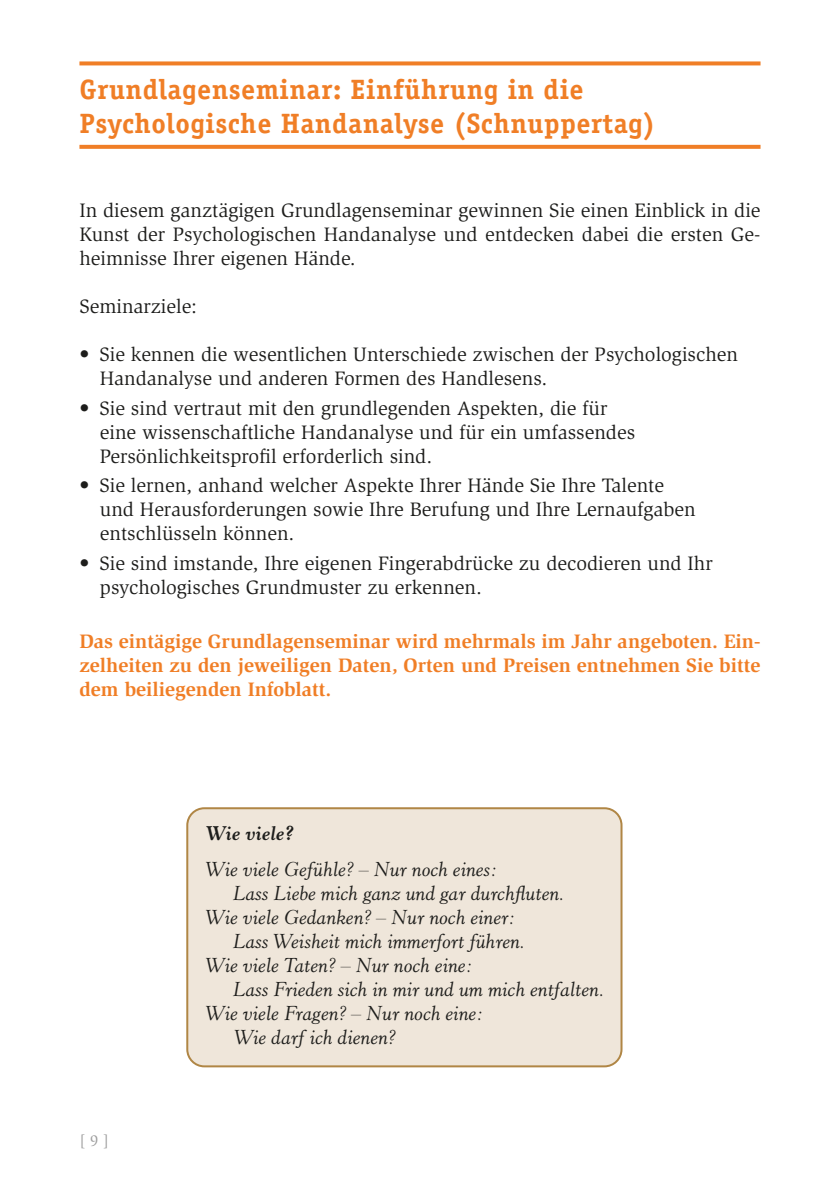
<style>
.page{position:relative;width:840px;height:1191px;background:#fff}
.page>*{position:absolute;margin:0;border:0;box-sizing:border-box;transform-origin:0 0}
.Module{font:700 28px/34px "Officina Serif Std";letter-spacing:.02em;color:#f07e26}
.Text_Aufzählung{font:20px/24px "Slimbach Std";color:#1d1d1b}
.Gedicht{font:italic 20px/24px "Horley Old Style MT Std";color:#1d1d1b}
.Text_Blocksatz{font:20px/24px "Slimbach Std";color:#1d1d1b;text-align:justify}
.Text_Blocksatz_fett{font:700 20px/24px "Slimbach Std";color:#f07e26;text-align:justify}
.Gedicht-2{font:italic 700 20px "Horley Old Style MT Std";color:#1d1d1b}
.t1{font:16px "Slimbach Std";color:#9d9d9d}
</style>
<div class="page">
<svg style="left:79px;top:61px;width:681px;height:4px;background:#f18c3e"></svg>
<svg style="left:79px;top:145px;width:681px;height:4px;background:#f0832e"></svg>
<div style="left:187px;top:808px;width:434px;height:258px;background:#efe6da;border-radius:17px"></div>
<div style="left:186px;top:807px;width:436px;height:260px;border:2px solid #b08645;border-radius:17px"></div>
<p class="Module" style="left:79px;top:73px;width:577px">Grundlagenseminar: Einführung in die<br>Psychologische Handanalyse (Schnuppertag)</p>
<p class="Text_Blocksatz" style="left:79px;top:198px;width:682px">In diesem ganztägigen Grundlagenseminar gewinnen Sie einen Einblick in die Kunst der Psychologischen Handanalyse und entdecken dabei die ersten Ge&shy;heimnisse Ihrer eigenen Hände.</p>
<p class="Text_Blocksatz" style="left:79px;top:294px;width:119px">Seminarziele:</p>
<p class="Text_Aufzählung" style="left:100px;top:342px;width:639px;text-indent:-20px">• Sie kennen die wesentlichen Unterschiede zwischen der Psychologischen<br>Handanalyse und anderen Formen des Handlesens.</p>
<p class="Text_Aufzählung" style="left:100px;top:396px;width:536px;text-indent:-20px">• Sie sind vertraut mit den grundlegenden Aspekten, die für eine wissenschaftliche Handanalyse und für ein umfassendes<br>Persönlichkeitsprofil erforderlich sind.</p>
<p class="Text_Aufzählung" style="left:100px;top:474px;width:597px;text-indent:-20px">• Sie lernen, anhand welcher Aspekte Ihrer Hände Sie Ihre Talente und Herausforderungen sowie Ihre Berufung und Ihre Lernaufgaben entschlüsseln können.</p>
<p class="Text_Aufzählung" style="left:100px;top:551px;width:614px;text-indent:-20px">• Sie sind imstande, Ihre eigenen Fingerabdrücke zu decodieren und Ihr psychologisches Grundmuster zu erkennen.</p>
<p class="Text_Blocksatz_fett" style="left:79px;top:629px;width:682px">Das eintägige Grundlagenseminar wird mehrmals im Jahr angeboten. Ein&shy;zelheiten zu den jeweiligen Daten, Orten und Preisen entnehmen Sie bitte dem beiliegenden Infoblatt.</p>
<p class="t1" style="left:79px;top:1131px;width:31px">[ 9 ]</p>
<p class="Gedicht-2" style="left:204px;top:820px;width:90px">Wie viele?</p>
<p class="Gedicht" style="left:204px;top:857px;width:295px">Wie viele Gefühle? – Nur noch eines:</p>
<p class="Gedicht" style="left:232px;top:881px;width:333px">Lass Liebe mich ganz und gar durchfluten.</p>
<p class="Gedicht" style="left:204px;top:905px;width:312px">Wie viele Gedanken? – Nur noch einer:</p>
<p class="Gedicht" style="left:232px;top:929px;width:294px">Lass Weisheit mich immerfort führen.</p>
<p class="Gedicht" style="left:204px;top:953px;width:270px">Wie viele Taten? – Nur noch eine:</p>
<p class="Gedicht" style="left:232px;top:977px;width:373px">Lass Frieden sich in mir und um mich entfalten.</p>
<p class="Gedicht" style="left:232px;top:1001px;width:252px;text-indent:-28px">Wie viele Fragen? – Nur noch eine:<br>Wie darf ich dienen?</p>
</div>
